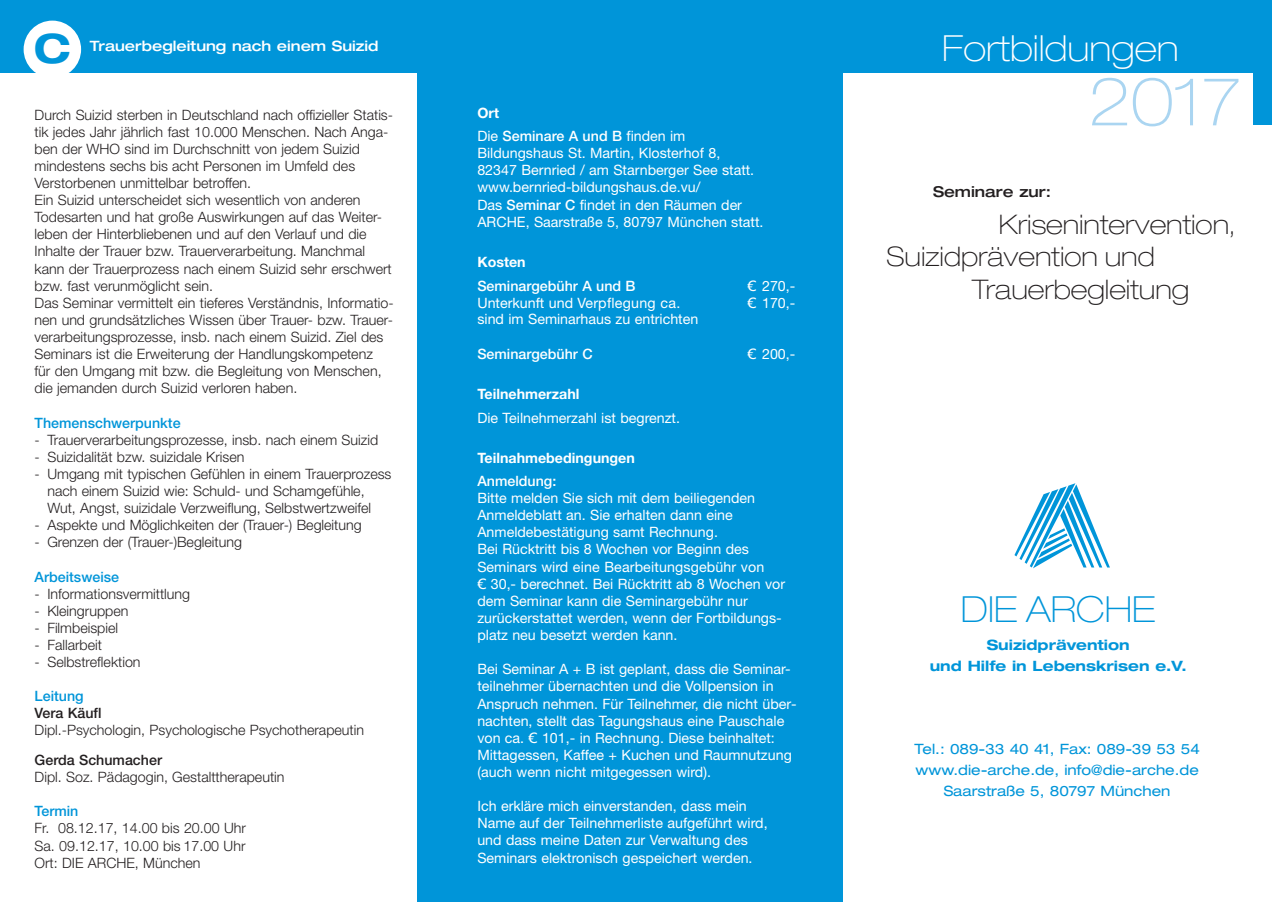
<style>
.page{position:relative;width:1272px;height:902px;background:#fff}
.page>*{position:absolute;margin:0;border:0;box-sizing:border-box;transform-origin:0 0}
.t1{font:100 expanded 66px "Helvetica Neue";color:#aad5f1}
.t2{font:700 expanded 40.5px "Helvetica Neue";color:#0095d9}
.t3{font:100 expanded 36px "Helvetica Neue";color:#fff}
.t4{font:100 expanded 36px "Helvetica Neue";color:#0095d9}
.t5{font:100 expanded 27px "Helvetica Neue";color:#231f20}
.t6{font:500 expanded 15px "Helvetica Neue";color:#231f20}
.t7{font:300 14.25px/17.1px "Helvetica Neue";color:#231f20}
.t8{font:14.25px/17.1px "Helvetica Neue";color:#fff}
.t9{font:expanded 14.25px/21px "Helvetica Neue";color:#0095d9;text-align:center}
.t10{font:500 14.25px/23.5px "Helvetica Neue";color:#fff}
.t11{font:500 14.25px "Helvetica Neue";color:#0095d9}
.t12{font:700 expanded 14.25px/21px "Helvetica Neue";color:#0095d9;text-align:center}
.t13{font:700 14.25px "Helvetica Neue";color:#fff}
.t14{font:500 expanded 14.25px "Helvetica Neue";color:#fff}
.t15{font:500 14.25px "Helvetica Neue";color:#231f20}
.s1{font-weight:700}
.s2{font-weight:400}
.s3{font-weight:500}
.s4{font-family:"Verdana"}
</style>
<div class="page">
<div style="left:0;top:0;width:1271px;height:72px;background:#0095d9"></div>
<div style="left:24px;top:21px;width:57px;height:57px;background:#fff;border-radius:50%"></div>
<div style="left:417px;top:51px;width:425px;height:850px;background:#0095d9"></div>
<svg style="left:1014px;top:483px;width:95px;height:85px"></svg>
<div style="left:1253px;top:68px;width:18px;height:57px;background:#0095d9"></div>
<h2 class="t2" style="left:34px;top:34px;width:38px">C</h2>
<h3 class="t3" style="left:942px;top:35px;width:238px">Fortbildungen</h3>
<p class="t14" style="left:90px;top:41px;width:290px">Trauerbegleitung nach einem Suizid</p>
<p class="t7" style="left:35px;top:107px;width:360px">Durch Suizid sterben in Deutschland nach offizieller Statis&shy;tik jedes Jahr jährlich fast 10.000 Menschen. Nach Anga&shy;ben der WHO sind im Durchschnitt von jedem Suizid mindestens sechs bis acht Personen im Umfeld des Verstorbenen unmittelbar betroffen.<br>Ein Suizid unterscheidet sich wesentlich von anderen Todesarten und hat große Auswirkungen auf das Weiter&shy;leben der Hinterbliebenen und auf den Verlauf und die Inhalte der Trauer bzw. Trauerverarbeitung. Manchmal kann der Trauerprozess nach einem Suizid sehr erschwert bzw. fast verunmöglicht sein.<br>Das Seminar vermittelt ein tieferes Verständnis, Informatio&shy;nen und grundsätzliches Wissen über Trauer- bzw. Trauer&shy;verarbeitungsprozesse, insb. nach einem Suizid. Ziel des Seminars ist die Erweiterung der Handlungskompetenz<br>für den Umgang mit bzw. die Begleitung von Menschen, die jemanden durch Suizid verloren haben.</p>
<p class="t11" style="left:35px;top:417px;width:147px">Themenschwerpunkte</p>
<p class="t7" style="left:35px;top:432px;width:345px">- Trauerverarbeitungsprozesse, insb. nach einem Suizid</p>
<p class="t7" style="left:35px;top:449px;width:211px">- Suizidalität bzw. suizidale Krisen</p>
<p class="t7" style="left:47px;top:466px;width:345px;text-indent:-13px">- Umgang mit typischen Gefühlen in einem Trauerprozess nach einem Suizid wie: Schuld- und Schamgefühle,<br>Wut, Angst, suizidale Verzweiflung, Selbstwertzweifel</p>
<p class="t7" style="left:35px;top:518px;width:328px">- Aspekte und Möglichkeiten der (Trauer-) Begleitung</p>
<p class="t7" style="left:35px;top:535px;width:209px">- Grenzen der (Trauer-)Begleitung</p>
<p class="t11" style="left:35px;top:571px;width:86px">Arbeitsweise</p>
<p class="t7" style="left:35px;top:586px;width:157px">- Informationsvermittlung</p>
<p class="t7" style="left:35px;top:603px;width:95px">- Kleingruppen</p>
<p class="t7" style="left:35px;top:620px;width:85px">- Filmbeispiel</p>
<p class="t7" style="left:35px;top:637px;width:69px">- Fallarbeit</p>
<p class="t7" style="left:35px;top:654px;width:107px">- Selbstreflektion</p>
<p class="t11" style="left:35px;top:691px;width:51px">Leitung</p>
<p class="t15" style="left:35px;top:708px;width:68px">Vera Käufl</p>
<p class="t7" style="left:35px;top:722px;width:331px">Dipl.-Psychologin, Psychologische Psychotherapeutin</p>
<p class="t15" style="left:35px;top:754px;width:129px">Gerda Schumacher</p>
<p class="t7" style="left:35px;top:769px;width:251px">Dipl. Soz. Pädagogin, Gestalttherapeutin</p>
<p class="t11" style="left:35px;top:806px;width:45px">Termin</p>
<p class="t7" style="left:35px;top:821px;width:213px;text-align:justify">Fr. 08.12.17, 14.00 bis 20.00 Uhr Sa. 09.12.17, 10.00 bis 17.00 Uhr Ort: DIE ARCHE, München</p>
<p class="t10" style="left:477px;top:102px;width:209px"><span class="s1">Ort<br></span><span class="s2">Die</span> Seminare A und B <span class="s2">finden im</span></p>
<p class="t8" style="left:477px;top:146px;width:287px">Bildungshaus St. Martin, Klosterhof 8, 82347 Bernried / am Starnberger See statt. www.bernried-bildungshaus.de.vu/<br>Das <span class="s3">Seminar C</span> findet in den Räumen der ARCHE, Saarstraße 5, 80797 München statt.</p>
<p class="t13" style="left:477px;top:256px;width:50px">Kosten</p>
<p class="t10" style="left:477px;top:275px;width:160px">Seminargebühr A und B</p>
<p class="t8" style="left:747px;top:278px;width:49px"><span class="s4">€</span> 270,-</p>
<p class="t8" style="left:477px;top:295px;width:204px">Unterkunft und Verpflegung ca.</p>
<p class="t8" style="left:747px;top:295px;width:49px"><span class="s4">€</span> 170,-</p>
<p class="t8" style="left:477px;top:312px;width:222px">sind im Seminarhaus zu entrichten</p>
<p class="t10" style="left:477px;top:343px;width:117px">Seminargebühr C</p>
<p class="t8" style="left:747px;top:347px;width:49px"><span class="s4">€</span> 200,-</p>
<p class="t13" style="left:477px;top:389px;width:104px">Teilnehmerzahl</p>
<p class="t8" style="left:477px;top:410px;width:204px">Die Teilnehmerzahl ist begrenzt.</p>
<p class="t13" style="left:477px;top:452px;width:159px">Teilnahmebedingungen</p>
<p class="t10" style="left:477px;top:470px;width:80px">Anmeldung:</p>
<p class="t8" style="left:477px;top:490px;width:309px">Bitte melden Sie sich mit dem beiliegenden Anmeldeblatt an. Sie erhalten dann eine Anmeldebestätigung samt Rechnung.<br>Bei Rücktritt bis 8 Wochen vor Beginn des Seminars wird eine Bearbeitungsgebühr von<br><span class="s4">€</span> 30,- berechnet. Bei Rücktritt ab 8 Wochen vor</p>
<p class="t8" style="left:477px;top:593px;width:306px">dem Seminar kann die Seminargebühr nur zurückerstattet werden, wenn der Fortbildungs&shy;platz neu besetzt werden kann.</p>
<p class="t8" style="left:477px;top:662px;width:321px">Bei Seminar A + B ist geplant, dass die Seminar&shy;teilnehmer übernachten und die Vollpension in Anspruch nehmen. Für Teilnehmer, die nicht über&shy;nachten, stellt das Tagungshaus eine Pauschale von ca. <span class="s4">€</span> 101,- in Rechnung. Diese beinhaltet:</p>
<p class="t8" style="left:477px;top:747px;width:316px">Mittagessen, Kaffee + Kuchen und Raumnutzung (auch wenn nicht mitgegessen wird).</p>
<p class="t8" style="left:477px;top:798px;width:292px">Ich erkläre mich einverstanden, dass mein Name auf der Teilnehmerliste aufgeführt wird, und dass meine Daten zur Verwaltung des Seminars elektronisch gespeichert werden.</p>
<h1 class="t1" style="left:1088px;top:78px;width:154px">2017</h1>
<p class="t6" style="left:933px;top:186px;width:120px">Seminare zur:</p>
<h3 class="t5" style="left:998px;top:214px;width:238px">Krisenintervention,</h3>
<h3 class="t5" style="left:886px;top:247px;width:270px">Suizidprävention und</h3>
<h3 class="t5" style="left:972px;top:279px;width:218px">Trauerbegleitung</h3>
<h3 class="t4" style="left:960px;top:596px;width:196px">DIE ARCHE</h3>
<p class="t12" style="left:929px;top:636px;width:258px">Suizidprävention<br>und Hilfe in Lebenskrisen e.V.</p>
<p class="t9" style="left:914px;top:739px;width:287px">Tel.: 089-33 40 41, Fax: 089-39 53 54 www.die-arche.de, info@die-arche.de<br>Saarstraße 5, 80797 München</p>
</div>
